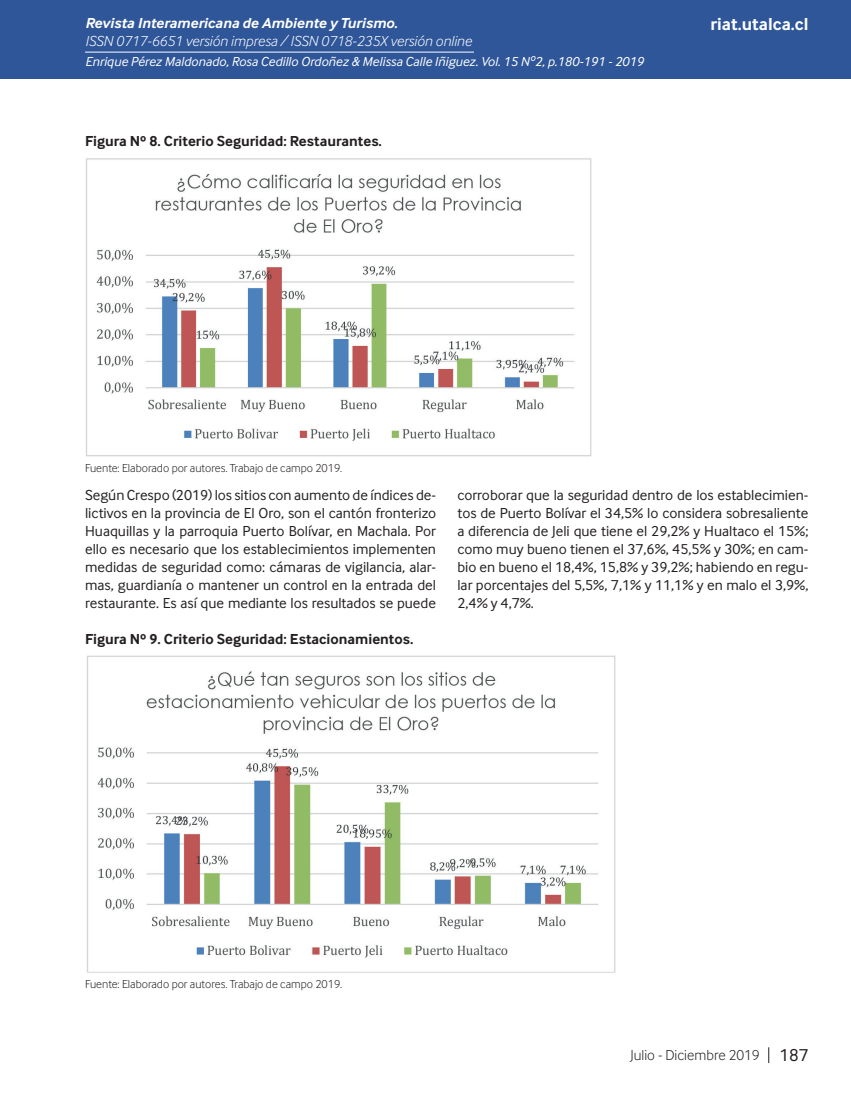
<style>
.page{position:relative;width:851px;height:1106px;background:#fff}
.page>*{position:absolute;margin:0;border:0;box-sizing:border-box;transform-origin:0 0}
.t1{font:700 18px "Inter Face";color:#fff}
.t2{font:15px/18px "Inter Face";color:#231f20;text-align:justify}
.t3{font:700 15px "Inter Face";color:#231f20}
.t4{font:italic 300 15px "Inter Face";color:#fff}
.t5{font:italic 700 15px "Inter Face";color:#fff}
.t6{font:300 15px "Inter Face";color:#231f20}
.t7{font:italic 13.5px "Inter Face";color:#fff}
.t8{font:300 12px "Inter Face";color:#231f20}
.s1{font-weight:400;font-size:18px}
</style>
<div class="page">
<div style="left:0;top:0;width:850px;height:79px;background:#2f5699"></div>
<hr style="left:85px;top:52px;width:389px;height:1px;background:#fff">
<svg style="left:768px;top:1047px;width:1px;height:16px"></svg>
<img style="left:86px;top:158px;width:506px;height:299px">
<img style="left:87px;top:655px;width:529px;height:318px">
<p class="t5" style="left:85px;top:15px;width:314px">Revista Interamericana de Ambiente y Turismo.</p>
<p class="t4" style="left:85px;top:33px;width:388px">ISSN 0717-6651 versión impresa / ISSN 0718-235X versión online</p>
<p class="t7" style="left:85px;top:54px;width:560px">Enrique Pérez Maldonado, Rosa Cedillo Ordoñez &amp; Melissa Calle Iñiguez. Vol. 15 Nº2, p.180-191 - 2019</p>
<p class="t3" style="left:85px;top:132px;width:298px">Figura Nº 8. Criterio Seguridad: Restaurantes.</p>
<p class="t1" style="left:710px;top:14px;width:99px">riat.utalca.cl</p>
<p class="t8" style="left:85px;top:461px;width:259px">Fuente: Elaborado por autores. Trabajo de campo 2019.</p>
<p class="t2" style="left:85px;top:486px;width:352px">Según Crespo (2019) los sitios con aumento de índices de&shy;lictivos en la provincia de El Oro, son el cantón fronterizo Huaquillas y la parroquia Puerto Bolívar, en Machala. Por ello es necesario que los establecimientos implementen medidas de seguridad como: cámaras de vigilancia, alar&shy;mas, guardianía o mantener un control en la entrada del restaurante. Es así que mediante los resultados se puede</p>
<p class="t2" style="left:457px;top:486px;width:352px">corroborar que la seguridad dentro de los establecimien&shy;tos de Puerto Bolívar el 34,5% lo considera sobresaliente a diferencia de Jeli que tiene el 29,2% y Hualtaco el 15%; como muy bueno tienen el 37,6%, 45,5% y 30%; en cam&shy;bio en bueno el 18,4%, 15,8% y 39,2%; habiendo en regu&shy;lar porcentajes del 5,5%, 7,1% y 11,1% y en malo el 3,9%, 2,4% y 4,7%.</p>
<p class="t3" style="left:85px;top:630px;width:330px">Figura Nº 9. Criterio Seguridad: Estacionamientos.</p>
<p class="t8" style="left:85px;top:977px;width:259px">Fuente: Elaborado por autores. Trabajo de campo 2019.</p>
<p class="t6" style="left:630px;top:1046px;width:180px">Julio - Diciembre 2019 <span class="s1">187</span></p>
</div>
